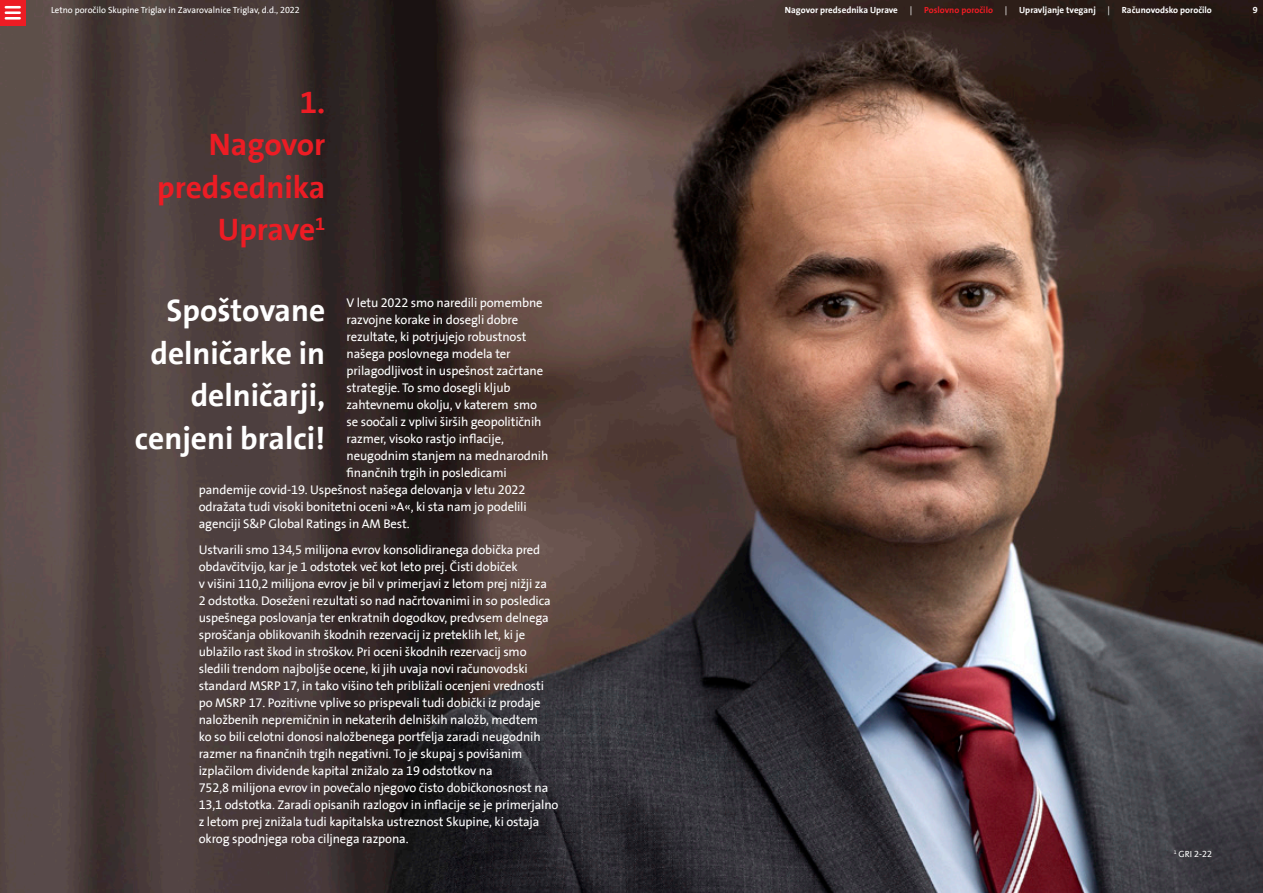
<style>
.page{position:relative;width:1263px;height:893px;background:#fff}
.page>*{position:absolute;margin:0;border:0;box-sizing:border-box;transform-origin:0 0}
.t1{font:700 31.5px/42.5px "Triglav The Sans";color:#fff;text-align:right}
.t2{font:700 31.5px/42.5px "Triglav The Sans";color:#ed1c24;text-align:right}
.t3{font:12.75px/17px "Triglav The Sans";letter-spacing:-.01em;color:#fff}
.t4{font:9px "Triglav The Sans";color:#fff}
.t5{font:700 9px "Triglav The Sans";color:#fff}
.t6{font:700 9px "Triglav The Sans";color:#ed1c24}
</style>
<div class="page">
<img style="left:0;top:0;width:1263px;height:893px">
<div style="left:0;top:0;width:26px;height:26px;background:#ed1c24"></div>
<hr style="left:6px;top:11px;width:14px;height:3px;background:#fff">
<hr style="left:6px;top:6px;width:14px;height:3px;background:#fff">
<hr style="left:6px;top:17px;width:14px;height:3px;background:#fff">
<p class="t4" style="left:51px;top:6px;width:250px">Letno poročilo Skupine Triglav in Zavarovalnice Triglav, d.d., 2022</p>
<p class="t5" style="left:785px;top:5px;width:114px">Nagovor predsednika Uprave</p>
<p class="t4" style="left:910px;top:6px;width:4px">|</p>
<p class="t6" style="left:924px;top:5px;width:70px">Poslovno poročilo</p>
<p class="t4" style="left:1005px;top:6px;width:4px">|</p>
<p class="t5" style="left:1019px;top:5px;width:78px">Upravljanje tveganj</p>
<p class="t4" style="left:1107px;top:6px;width:4px">|</p>
<p class="t5" style="left:1122px;top:5px;width:92px">Računovodsko poročilo</p>
<p class="t5" style="left:1253px;top:5px;width:6px">9</p>
<h1 class="t2" style="left:157px;top:81px;width:170px">1.<br>Nagovor predsednika<br>Uprave<sup>1</sup></h1>
<h1 class="t1" style="left:135px;top:289px;width:192px">Spoštovane delničarke in delničarji, cenjeni bralci!</h1>
<p class="t3" style="left:347px;top:295px;width:198px">V letu 2022 smo naredili pomembne</p>
<p class="t3" style="left:347px;top:312px;width:173px">razvojne korake in dosegli dobre</p>
<p class="t3" style="left:347px;top:329px;width:181px">rezultate, ki potrjujejo robustnost</p>
<p class="t3" style="left:347px;top:346px;width:166px">našega poslovnega modela ter</p>
<p class="t3" style="left:347px;top:363px;width:198px">prilagodljivost in uspešnost začrtane</p>
<p class="t3" style="left:347px;top:380px;width:166px">strategije. To smo dosegli kljub</p>
<p class="t3" style="left:347px;top:397px;width:192px">zahtevnemu okolju, v katerem smo</p>
<p class="t3" style="left:347px;top:414px;width:197px">se soočali z vplivi širših geopolitičnih</p>
<p class="t3" style="left:347px;top:431px;width:159px">razmer, visoko rastjo inflacije,</p>
<p class="t3" style="left:347px;top:448px;width:203px">neugodnim stanjem na mednarodnih</p>
<p class="t3" style="left:347px;top:465px;width:162px">finančnih trgih in posledicami</p>
<p class="t3" style="left:199px;top:482px;width:328px">pandemije covid-19. Uspešnost našega delovanja v letu 2022</p>
<p class="t3" style="left:199px;top:499px;width:329px">odražata tudi visoki bonitetni oceni »A«, ki sta nam jo podelili</p>
<p class="t3" style="left:199px;top:516px;width:213px">agenciji S&amp;P Global Ratings in AM Best.</p>
<p class="t3" style="left:199px;top:541px;width:361px">Ustvarili smo 134,5 milijona evrov konsolidiranega dobička pred obdavčitvijo, kar je 1 odstotek več kot leto prej. Čisti dobiček<br>v višini 110,2 milijona evrov je bil v primerjavi z letom prej nižji za<br>2 odstotka. Doseženi rezultati so nad načrtovanimi in so posledica uspešnega poslovanja ter enkratnih dogodkov, predvsem delnega sproščanja oblikovanih škodnih rezervacij iz preteklih let, ki je ublažilo rast škod in stroškov. Pri oceni škodnih rezervacij smo sledili trendom najboljše ocene, ki jih uvaja novi računovodski standard MSRP 17, in tako višino teh približali ocenjeni vrednosti po MSRP 17. Pozitivne vplive so prispevali tudi dobički iz prodaje naložbenih nepremičnin in nekaterih delniških naložb, medtem<br>ko so bili celotni donosi naložbenega portfelja zaradi neugodnih razmer na finančnih trgih negativni. To je skupaj s povišanim izplačilom dividende kapital znižalo za 19 odstotkov na<br>752,8 milijona evrov in povečalo njegovo čisto dobičkonosnost na 13,1 odstotka. Zaradi opisanih razlogov in inflacije se je primerjalno z letom prej znižala tudi kapitalska ustreznost Skupine, ki ostaja okrog spodnjega roba ciljnega razpona.</p>
<p class="t4" style="left:1174px;top:849px;width:40px"><sup>1</sup> GRI 2-22</p>
</div>
